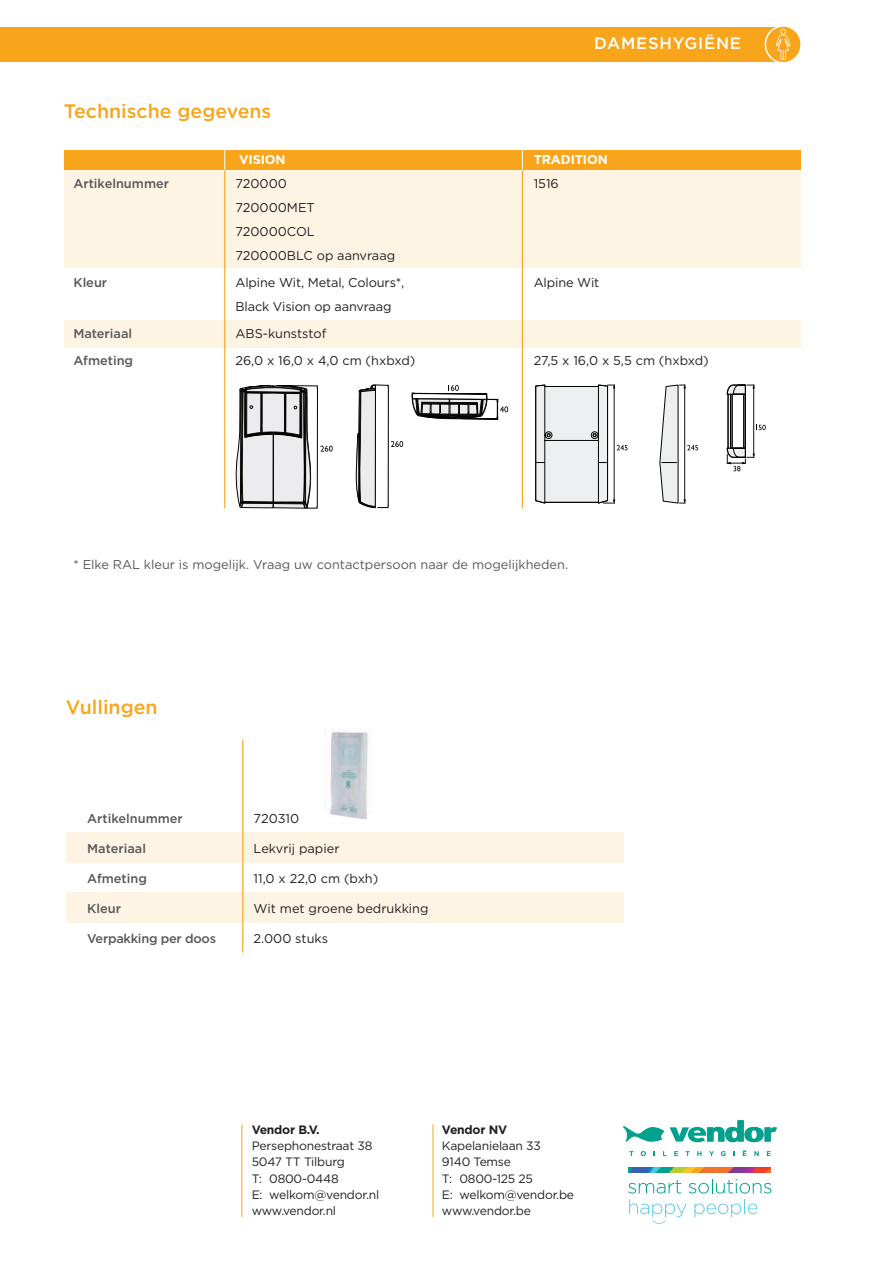
<style>
.page{position:relative;width:893px;height:1263px;background:#fff}
.page>*{position:absolute;margin:0;border:0;box-sizing:border-box;transform-origin:0 0}
.t1{font:500 19.5px "Gotham";color:#f9a51b}
.t2{font:500 16.5px "Gotham";letter-spacing:.05em;color:#fff}
.t3{font:12.75px/24px "Gotham";color:#231f20}
.t4{font:500 12.75px "Gotham";color:#57585a}
.t5{font:12.75px "Gotham";color:#57585a}
.t6{font:500 12.75px "Gotham";letter-spacing:-.02em;color:#57585a}
.t7{font:700 12.75px "Gotham";letter-spacing:-.01em;color:#fff}
.t8{font:12.15px/16.2px "Gotham";letter-spacing:-.02em;color:#231f20}
.t9{font:700 12.15px "Gotham";letter-spacing:-.02em;color:#231f20}
</style>
<div class="page">
<div style="left:65px;top:150px;width:736px;height:20px;background:#f9a51b"></div>
<div style="left:65px;top:170px;width:736px;height:98px;background:#fef4e4"></div>
<div style="left:65px;top:320px;width:736px;height:27px;background:#fef4e4"></div>
<svg style="left:224px;top:150px;width:1px;height:20px"></svg>
<svg style="left:522px;top:150px;width:1px;height:20px"></svg>
<hr style="left:224px;top:170px;width:1px;height:338px;background:#f9a51b">
<hr style="left:522px;top:170px;width:1px;height:338px;background:#f9a51b">
<hr style="left:433px;top:1124px;width:1px;height:93px;background:#f9a51b">
<hr style="left:242px;top:1124px;width:1px;height:93px;background:#f9a51b">
<svg style="left:628px;top:1180px;width:53px;height:13px"></svg>
<svg style="left:689px;top:1179px;width:82px;height:14px"></svg>
<svg style="left:694px;top:1199px;width:63px;height:18px"></svg>
<svg style="left:629px;top:1199px;width:57px;height:25px"></svg>
<svg style="left:623px;top:1120px;width:154px;height:23px"></svg>
<svg style="left:629px;top:1151px;width:4px;height:5px"></svg>
<svg style="left:641px;top:1151px;width:5px;height:5px"></svg>
<svg style="left:663px;top:1151px;width:4px;height:5px"></svg>
<svg style="left:674px;top:1151px;width:4px;height:5px"></svg>
<svg style="left:685px;top:1151px;width:5px;height:5px"></svg>
<svg style="left:697px;top:1151px;width:4px;height:5px"></svg>
<svg style="left:709px;top:1151px;width:5px;height:5px"></svg>
<svg style="left:721px;top:1151px;width:5px;height:5px"></svg>
<svg style="left:743px;top:1150px;width:3px;height:6px"></svg>
<svg style="left:754px;top:1151px;width:5px;height:5px"></svg>
<svg style="left:767px;top:1151px;width:4px;height:5px"></svg>
<svg style="left:629px;top:1168px;width:142px;height:4px"></svg>
<div style="left:0;top:27px;width:787px;height:34px;background:#f9a51b"></div>
<svg style="left:765px;top:26px;width:36px;height:37px"></svg>
<div style="left:765px;top:25px;width:37px;height:39px;border:1px solid #fff;border-radius:50%"></div>
<svg style="left:776px;top:29px;width:14px;height:31px"></svg>
<div style="left:67px;top:832px;width:557px;height:30px;background:#fef4e4"></div>
<div style="left:67px;top:892px;width:557px;height:30px;background:#fef4e4"></div>
<hr style="left:242px;top:739px;width:1px;height:213px;background:#f9a51b">
<img style="left:328px;top:731px;width:40px;height:82px">
<img style="left:329px;top:813px;width:38px;height:7px">
<svg style="left:356px;top:385px;width:47px;height:123px"></svg>
<svg style="left:235px;top:385px;width:98px;height:123px"></svg>
<svg style="left:412px;top:385px;width:96px;height:34px"></svg>
<svg style="left:726px;top:384px;width:40px;height:87px"></svg>
<svg style="left:535px;top:384px;width:93px;height:120px"></svg>
<svg style="left:659px;top:385px;width:39px;height:119px"></svg>
<h1 class="t1" style="left:64px;top:98px;width:209px">Technische gegevens</h1>
<p class="t2" style="left:594px;top:33px;width:148px">DAMESHYGIËNE</p>
<p class="t7" style="left:239px;top:151px;width:48px">VISION</p>
<p class="t7" style="left:534px;top:151px;width:76px">TRADITION</p>
<p class="t4" style="left:73px;top:175px;width:97px">Artikelnummer</p>
<p class="t3" style="left:235px;top:171px;width:53px">720000</p>
<p class="t3" style="left:534px;top:171px;width:27px">1516</p>
<p class="t3" style="left:235px;top:195px;width:161px">720000MET<br>720000COL<br>720000BLC op aanvraag</p>
<p class="t4" style="left:73px;top:274px;width:35px">Kleur</p>
<p class="t3" style="left:235px;top:270px;width:170px">Alpine Wit, Metal, Colours*,</p>
<p class="t3" style="left:534px;top:270px;width:67px">Alpine Wit</p>
<p class="t3" style="left:235px;top:294px;width:158px">Black Vision op aanvraag</p>
<p class="t4" style="left:73px;top:325px;width:60px">Materiaal</p>
<p class="t3" style="left:235px;top:321px;width:92px">ABS-kunststof</p>
<p class="t4" style="left:73px;top:352px;width:61px">Afmeting</p>
<p class="t3" style="left:235px;top:348px;width:181px">26,0 x 16,0 x 4,0 cm (hxbxd)</p>
<p class="t3" style="left:534px;top:348px;width:176px">27,5 x 16,0 x 5,5 cm (hxbxd)</p>
<p class="t5" style="left:73px;top:556px;width:496px">* Elke RAL kleur is mogelijk. Vraag uw contactpersoon naar de mogelijkheden.</p>
<h1 class="t1" style="left:66px;top:694px;width:93px">Vullingen</h1>
<p class="t4" style="left:87px;top:810px;width:97px">Artikelnummer</p>
<p class="t3" style="left:254px;top:806px;width:47px">720310</p>
<p class="t4" style="left:87px;top:840px;width:60px">Materiaal</p>
<p class="t3" style="left:254px;top:836px;width:87px">Lekvrij papier</p>
<p class="t4" style="left:87px;top:870px;width:61px">Afmeting</p>
<p class="t3" style="left:254px;top:866px;width:126px">11,0 x 22,0 cm (bxh)</p>
<p class="t4" style="left:87px;top:900px;width:35px">Kleur</p>
<p class="t3" style="left:254px;top:896px;width:176px">Wit met groene bedrukking</p>
<p class="t6" style="left:87px;top:930px;width:130px">Verpakking per doos</p>
<p class="t3" style="left:254px;top:926px;width:76px">2.000 stuks</p>
<p class="t9" style="left:252px;top:1122px;width:70px">Vendor B.V.</p>
<p class="t8" style="left:252px;top:1137px;width:129px">Persephonestraat 38<br>5047 TT Tilburg<br>T: 0800-0448<br>E: welkom@vendor.nl www.vendor.nl</p>
<p class="t9" style="left:442px;top:1122px;width:67px">Vendor NV</p>
<p class="t8" style="left:442px;top:1137px;width:134px">Kapelanielaan 33<br>9140 Temse<br>T: 0800-125 25<br>E: welkom@vendor.be www.vendor.be</p>
</div>
